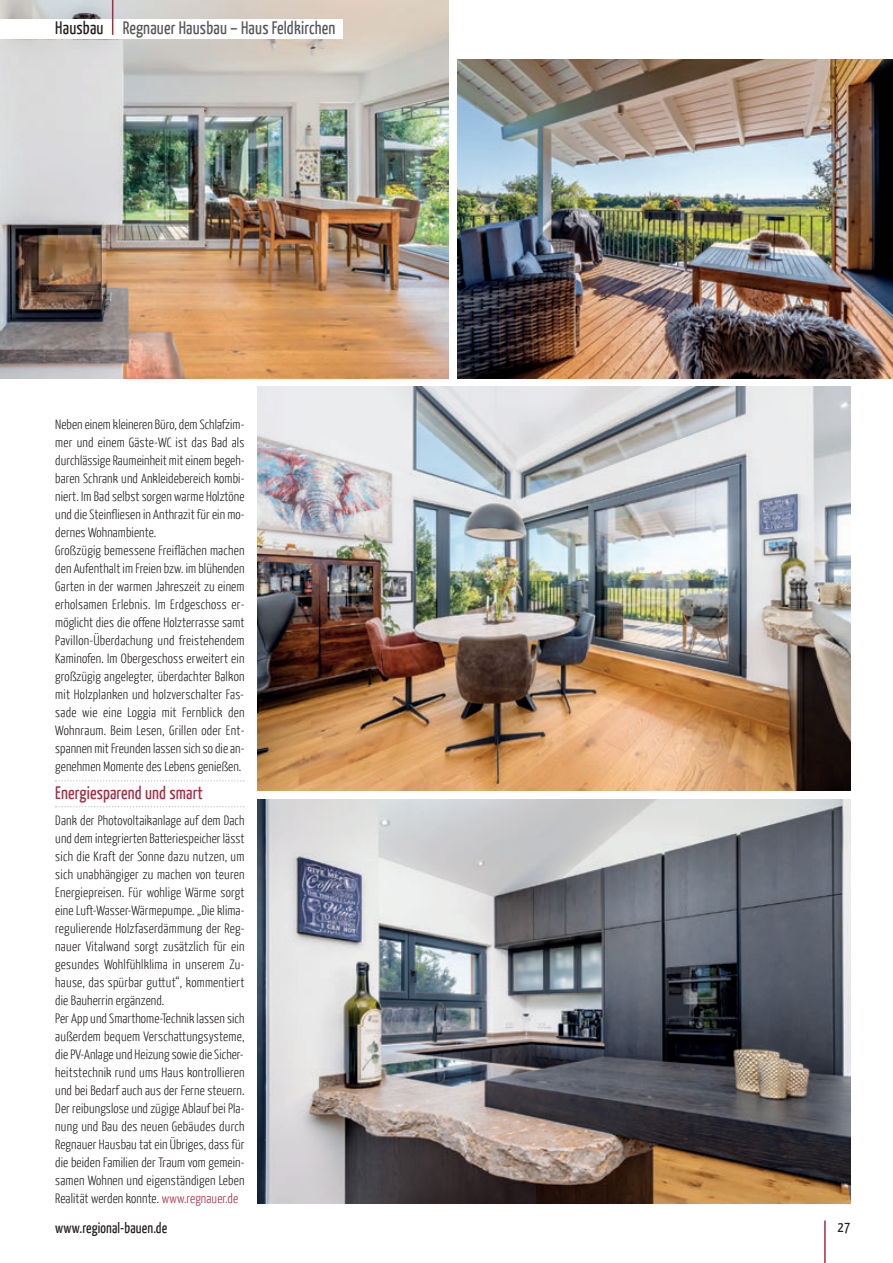
<style>
.page{position:relative;width:893px;height:1263px;background:#fff}
.page>*{position:absolute;margin:0;border:0;box-sizing:border-box;transform-origin:0 0}
.t1{font:18px "Yanone Kaffeesatz";letter-spacing:.01em;color:#57585a}
.t2{font:18px "Yanone Kaffeesatz";letter-spacing:.01em;color:#a62b43}
.t3{font:15px "Yanone Kaffeesatz";letter-spacing:.01em;color:#231f20}
.t4{font:300 13.5px/18px "Yanone Kaffeesatz";letter-spacing:.01em;color:#231f20;text-align:justify}
.s1{color:#231f20}
.s2{color:#a62b43}
</style>
<div class="page">
<img style="left:0;top:0;width:449px;height:378px">
<img style="left:257px;top:387px;width:593px;height:404px">
<img style="left:257px;top:799px;width:593px;height:404px">
<svg style="left:55px;top:780px;width:189px;height:1px"></svg>
<svg style="left:55px;top:806px;width:189px;height:1px"></svg>
<img style="left:457px;top:60px;width:436px;height:318px">
<div style="left:0;top:19px;width:342px;height:19px;background:#fff"></div>
<hr style="left:112px;top:0;width:1px;height:35px;background:#a62b43">
<hr style="left:824px;top:1220px;width:2px;height:43px;background:#a62b43">
<p class="t1" style="left:55px;top:17px;width:282px"><span class="s1">Hausbau</span> Regnauer Hausbau – Haus Feldkirchen</p>
<p class="t4" style="left:55px;top:415px;width:191px">Neben einem kleineren Büro, dem Schlafzim&shy;mer und einem Gäste-WC ist das Bad als durchlässige Raumeinheit mit einem begeh&shy;baren Schrank und Ankleidebereich kombi - niert. Im Bad selbst sorgen warme Holztöne und die Steinfliesen in Anthrazit für ein mo&shy;dernes Wohnambiente.</p>
<p class="t4" style="left:55px;top:541px;width:191px">Großzügig bemessene Freiflächen machen den Aufenthalt im Freien bzw. im blühenden Garten in der warmen Jahreszeit zu einem erholsamen Erlebnis. Im Erdgeschoss er&shy;möglicht dies die offene Holzterrasse samt Pavillon-Überdachung und freistehendem Kaminofen. Im Obergeschoss erweitert ein großzügig angelegter, überdachter Balkon mit Holzplanken und holzverschalter Fas&shy;sade wie eine Loggia mit Fernblick den Wohnraum. Beim Lesen, Grillen oder Ent&shy;spannen mit Freunden lassen sich so die an&shy;genehmen Momente des Lebens genießen.</p>
<p class="t2" style="left:55px;top:782px;width:149px">Energiesparend und smart</p>
<p class="t4" style="left:55px;top:811px;width:191px">Dank der Photovoltaikanlage auf dem Dach und dem integrierten Batteriespeicher lässt sich die Kraft der Sonne dazu nutzen, um sich unabhängiger zu machen von teuren Energiepreisen. Für wohlige Wärme sorgt eine Luft-Wasser-Wärmepumpe. „Die klima&shy;regulierende Holzfaserdämmung der Reg&shy;nauer Vitalwand sorgt zusätzlich für ein gesundes Wohlfühlklima in unserem Zu&shy;hause, das spürbar guttut“, kommentiert die Bauherrin ergänzend.</p>
<p class="t4" style="left:55px;top:1009px;width:191px">Per App und Smarthome-Technik lassen sich außerdem bequem Verschattungsysteme, die PV-Anlage und Heizung sowie die Sicher&shy;heitstechnik rund ums Haus kontrollieren und bei Bedarf auch aus der Ferne steuern.<br>Der reibungslose und zügige Ablauf bei Pla&shy;nung und Bau des neuen Gebäudes durch Regnauer Hausbau tat ein Übriges, dass für die beiden Familien der Traum vom gemein&shy;samen Wohnen und eigenständigen Leben Realität werden konnte. <span class="s2">www.regnauer.de</span></p>
<p class="t3" style="left:55px;top:1218px;width:114px">www.regional-bauen.de</p>
<p class="t3" style="left:838px;top:1217px;width:14px">27</p>
</div>
